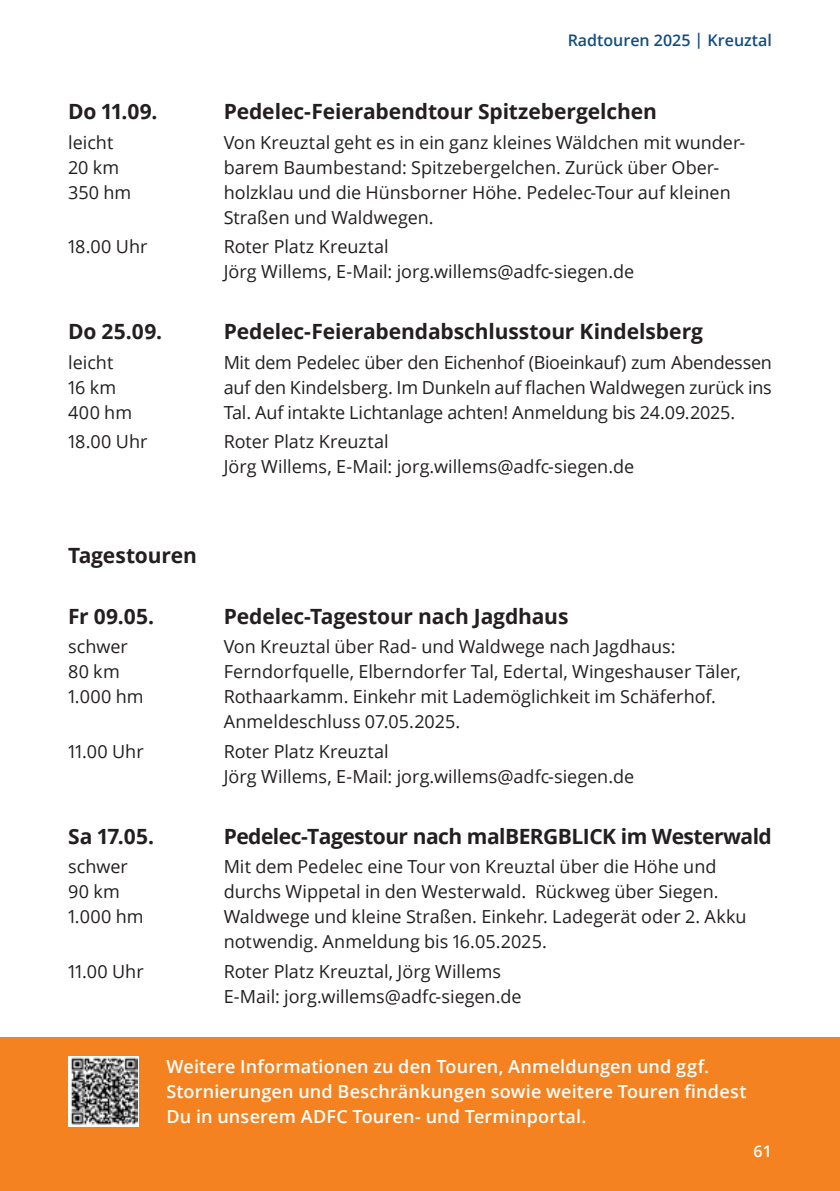
<style>
.page{position:relative;width:840px;height:1191px;background:#fff}
.page>*{position:absolute;margin:0;border:0;box-sizing:border-box;transform-origin:0 0}
.t1{font:700 21px "Open Sans";letter-spacing:-.01em;color:#231f20}
.t2{font:18px/25px "Open Sans";color:#231f20}
.t3{font:600 18px/25px "Open Sans";letter-spacing:.01em;color:#fff}
.t4{font:600 16px "Open Sans";color:#134d7e}
.t5{font:600 16px "Open Sans";color:#fff}
</style>
<div class="page">
<div style="left:0;top:1037px;width:839px;height:154px;background:#f58220"></div>
<svg style="left:68px;top:1056px;width:71px;height:70px"></svg>
<img style="left:69px;top:1057px;width:68px;height:67px">
<p class="t4" style="left:567px;top:29px;width:205px">Radtouren 2025 | Kreuztal</p>
<p class="t1" style="left:68px;top:96px;width:91px">Do 11.09.</p>
<p class="t1" style="left:223px;top:96px;width:434px">Pedelec-Feierabendtour Spitzebergelchen</p>
<p class="t2" style="left:68px;top:129px;width:65px">leicht<br>20 km<br>350 hm</p>
<p class="t2" style="left:223px;top:129px;width:523px">Von Kreuztal geht es in ein ganz kleines Wäldchen mit wunder&shy;barem Baumbestand: Spitzebergelchen. Zurück über Ober&shy;holzklau und die Hünsborner Höhe. Pedelec-Tour auf kleinen Straßen und Waldwegen.</p>
<p class="t2" style="left:68px;top:234px;width:81px">18.00 Uhr</p>
<p class="t2" style="left:223px;top:234px;width:412px">Roter Platz Kreuztal<br>Jörg Willems, E-Mail: jorg.willems@adfc-siegen.de</p>
<p class="t1" style="left:68px;top:316px;width:95px">Do 25.09.</p>
<p class="t1" style="left:223px;top:316px;width:480px">Pedelec-Feierabendabschlusstour Kindelsberg</p>
<p class="t2" style="left:68px;top:349px;width:65px">leicht<br>16 km<br>400 hm</p>
<p class="t2" style="left:223px;top:349px;width:549px;text-align:justify">Mit dem Pedelec über den Eichenhof (Bioeinkauf) zum Abendessen auf den Kindelsberg. Im Dunkeln auf flachen Waldwegen zurück ins Tal. Auf intakte Lichtanlage achten! Anmeldung bis 24.09.2025.</p>
<p class="t2" style="left:68px;top:429px;width:81px">18.00 Uhr</p>
<p class="t2" style="left:223px;top:429px;width:412px">Roter Platz Kreuztal<br>Jörg Willems, E-Mail: jorg.willems@adfc-siegen.de</p>
<p class="t1" style="left:68px;top:540px;width:130px">Tagestouren</p>
<p class="t1" style="left:68px;top:601px;width:87px">Fr 09.05.</p>
<p class="t1" style="left:223px;top:601px;width:346px">Pedelec-Tagestour nach Jagdhaus</p>
<p class="t2" style="left:68px;top:634px;width:77px">schwer<br>80 km<br>1.000 hm</p>
<p class="t2" style="left:223px;top:634px;width:518px">Von Kreuztal über Rad- und Waldwege nach Jagdhaus:<br>Ferndorfquelle, Elberndorfer Tal, Edertal, Wingeshauser Täler, Rothaarkamm. Einkehr mit Lademöglichkeit im Schäferhof.<br>Anmeldeschluss 07.05.2025.</p>
<p class="t2" style="left:68px;top:738px;width:77px">11.00 Uhr</p>
<p class="t2" style="left:223px;top:738px;width:412px">Roter Platz Kreuztal<br>Jörg Willems, E-Mail: jorg.willems@adfc-siegen.de</p>
<p class="t1" style="left:68px;top:821px;width:87px">Sa 17.05.</p>
<p class="t1" style="left:223px;top:821px;width:549px">Pedelec-Tagestour nach malBERGBLICK im Westerwald</p>
<p class="t2" style="left:68px;top:854px;width:77px">schwer<br>90 km<br>1.000 hm</p>
<p class="t2" style="left:223px;top:854px;width:524px">Mit dem Pedelec eine Tour von Kreuztal über die Höhe und durchs Wippetal in den Westerwald. Rückweg über Siegen.<br>Waldwege und kleine Straßen. Einkehr. Ladegerät oder 2. Akku notwendig. Anmeldung bis 16.05.2025.</p>
<p class="t2" style="left:68px;top:958px;width:77px">11.00 Uhr</p>
<p class="t2" style="left:223px;top:958px;width:299px">Roter Platz Kreuztal, Jörg Willems<br>E-Mail: jorg.willems@adfc-siegen.de</p>
<p class="t3" style="left:166px;top:1053px;width:581px">Weitere Informationen zu den Touren, Anmeldungen und ggf.<br>Stornierungen und Beschränkungen sowie weitere Touren findest<br>Du in unserem ADFC Touren- und Terminportal.</p>
<p class="t5" style="left:753px;top:1140px;width:20px">61</p>
</div>
